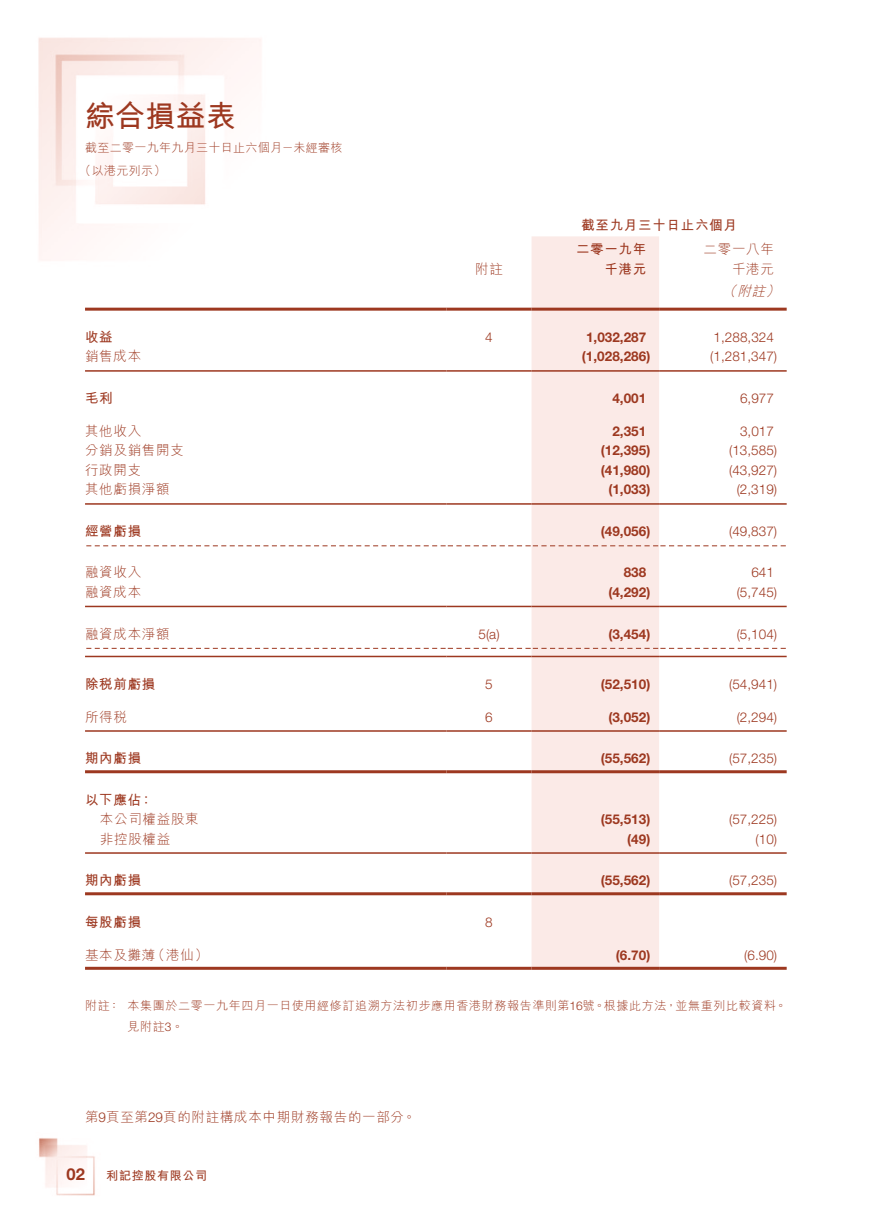
<style>
.page{position:relative;width:893px;height:1212px;background:#fff}
.page>*{position:absolute;margin:0;border:0;box-sizing:border-box;transform-origin:0 0}
.t1{font:700 30px "M Hei HK";letter-spacing:.01em;color:#9d3820}
.t2{font:700 16.5px "Helvetica Neue LT Std";color:#9d3820}
.Body_Text{font:300 13.5px "Helvetica Neue LT Std";letter-spacing:.005em;color:#9d3820}
.Body_Text-2{font:700 13.5px "Helvetica Neue LT Std";letter-spacing:.005em;color:#9d3820}
.Body_Text-3{font:300 13.5px "M Hei HK";letter-spacing:.055em;color:#9d3820}
.Body_Text-4{font:700 13.5px "M Hei HK";letter-spacing:.055em;color:#9d3820}
.Body_Text-5{font:italic 300 13.5px "M Hei HK";color:#9d3820}
.Notes{font:300 12px/21px "M Hei HK";letter-spacing:.055em;color:#9d3820}
.Notes-2{font:300 12px "M Hei HK";letter-spacing:.03em;color:#9d3820}
.t3{font:700 12px "M Hei HK";letter-spacing:.06em;color:#9d3820}
.s1{font-family:"Helvetica Neue LT Std"}
</style>
<div class="page">
<img style="left:38px;top:37px;width:749px;height:1159px">
<div style="left:531px;top:236px;width:128px;height:731px;background:#fbeae7"></div>
<hr style="left:85px;top:308px;width:361px;height:3px;background:#9d3820">
<hr style="left:446px;top:308px;width:85px;height:3px;background:#9d3820">
<hr style="left:531px;top:308px;width:128px;height:3px;background:#9d3820">
<hr style="left:659px;top:308px;width:128px;height:3px;background:#9d3820">
<hr style="left:85px;top:370px;width:361px;height:2px;background:#9d3820">
<hr style="left:446px;top:370px;width:85px;height:2px;background:#9d3820">
<hr style="left:531px;top:370px;width:128px;height:2px;background:#9d3820">
<hr style="left:659px;top:370px;width:128px;height:2px;background:#9d3820">
<hr style="left:85px;top:503px;width:361px;height:2px;background:#9d3820">
<hr style="left:446px;top:503px;width:85px;height:2px;background:#9d3820">
<hr style="left:531px;top:503px;width:128px;height:2px;background:#9d3820">
<hr style="left:659px;top:503px;width:128px;height:2px;background:#9d3820">
<svg style="left:86px;top:545px;width:700px;height:1px"></svg>
<hr style="left:85px;top:606px;width:361px;height:1px;background:#9d3820">
<hr style="left:446px;top:606px;width:85px;height:1px;background:#9d3820">
<hr style="left:531px;top:606px;width:128px;height:1px;background:#9d3820">
<hr style="left:659px;top:606px;width:128px;height:1px;background:#9d3820">
<svg style="left:86px;top:648px;width:700px;height:1px"></svg>
<hr style="left:85px;top:656px;width:361px;height:1px;background:#9d3820">
<hr style="left:446px;top:656px;width:85px;height:1px;background:#9d3820">
<hr style="left:531px;top:656px;width:128px;height:1px;background:#9d3820">
<hr style="left:659px;top:656px;width:128px;height:1px;background:#9d3820">
<hr style="left:85px;top:730px;width:361px;height:2px;background:#9d3820">
<hr style="left:446px;top:730px;width:85px;height:2px;background:#9d3820">
<hr style="left:531px;top:730px;width:128px;height:2px;background:#9d3820">
<hr style="left:659px;top:730px;width:128px;height:2px;background:#9d3820">
<hr style="left:85px;top:770px;width:361px;height:3px;background:#9d3820">
<hr style="left:446px;top:770px;width:85px;height:3px;background:#9d3820">
<hr style="left:531px;top:770px;width:128px;height:3px;background:#9d3820">
<hr style="left:659px;top:770px;width:128px;height:3px;background:#9d3820">
<hr style="left:85px;top:852px;width:361px;height:2px;background:#9d3820">
<hr style="left:446px;top:852px;width:85px;height:2px;background:#9d3820">
<hr style="left:531px;top:852px;width:128px;height:2px;background:#9d3820">
<hr style="left:659px;top:852px;width:128px;height:2px;background:#9d3820">
<hr style="left:85px;top:892px;width:361px;height:3px;background:#9d3820">
<hr style="left:446px;top:892px;width:85px;height:3px;background:#9d3820">
<hr style="left:531px;top:892px;width:128px;height:3px;background:#9d3820">
<hr style="left:659px;top:892px;width:128px;height:3px;background:#9d3820">
<hr style="left:85px;top:967px;width:361px;height:3px;background:#9d3820">
<hr style="left:446px;top:967px;width:85px;height:3px;background:#9d3820">
<hr style="left:531px;top:967px;width:128px;height:3px;background:#9d3820">
<hr style="left:659px;top:967px;width:128px;height:3px;background:#9d3820">
<p class="t1" style="left:85px;top:94px;width:152px">綜合損益表</p>
<p class="Notes-2" style="left:85px;top:142px;width:259px">截至二零一九年九月三十日止六個月－未經審核</p>
<p class="Notes" style="left:79px;top:160px;width:88px">（以港元列示）</p>
<p class="Body_Text-4" style="left:581px;top:216px;width:157px">截至九月三十日止六個月</p>
<p class="Body_Text-4" style="left:576px;top:239px;width:72px">二零一九年</p>
<p class="Body_Text-3" style="left:704px;top:242px;width:72px">二零一八年</p>
<p class="Body_Text-3" style="left:475px;top:262px;width:29px">附註</p>
<p class="Body_Text-4" style="left:604px;top:259px;width:43px">千港元</p>
<p class="Body_Text-3" style="left:732px;top:262px;width:43px">千港元</p>
<p class="Body_Text-5" style="left:722px;top:284px;width:62px">（附註）</p>
<p class="Body_Text-4" style="left:85px;top:327px;width:29px">收益</p>
<p class="Body_Text" style="left:485px;top:329px;width:9px">4</p>
<p class="Body_Text-2" style="left:586px;top:329px;width:62px">1,032,287</p>
<p class="Body_Text" style="left:714px;top:329px;width:62px">1,288,324</p>
<p class="Body_Text-3" style="left:85px;top:350px;width:58px">銷售成本</p>
<p class="Body_Text-2" style="left:582px;top:348px;width:70px">(1,028,286)</p>
<p class="Body_Text" style="left:710px;top:348px;width:68px">(1,281,347)</p>
<p class="Body_Text-4" style="left:85px;top:388px;width:29px">毛利</p>
<p class="Body_Text-2" style="left:612px;top:390px;width:35px">4,001</p>
<p class="Body_Text" style="left:740px;top:390px;width:35px">6,977</p>
<p class="Body_Text-3" style="left:85px;top:424px;width:58px">其他收入</p>
<p class="Body_Text-2" style="left:612px;top:423px;width:35px">2,351</p>
<p class="Body_Text" style="left:740px;top:423px;width:35px">3,017</p>
<p class="Body_Text-3" style="left:85px;top:444px;width:100px">分銷及銷售開支</p>
<p class="Body_Text-2" style="left:601px;top:442px;width:51px">(12,395)</p>
<p class="Body_Text" style="left:729px;top:442px;width:50px">(13,585)</p>
<p class="Body_Text-3" style="left:85px;top:463px;width:58px">行政開支</p>
<p class="Body_Text-2" style="left:601px;top:462px;width:51px">(41,980)</p>
<p class="Body_Text" style="left:729px;top:462px;width:50px">(43,927)</p>
<p class="Body_Text-3" style="left:85px;top:483px;width:86px">其他虧損淨額</p>
<p class="Body_Text-2" style="left:608px;top:481px;width:44px">(1,033)</p>
<p class="Body_Text" style="left:737px;top:481px;width:42px">(2,319)</p>
<p class="Body_Text-4" style="left:85px;top:521px;width:58px">經營虧損</p>
<p class="Body_Text-2" style="left:601px;top:523px;width:51px">(49,056)</p>
<p class="Body_Text" style="left:729px;top:523px;width:50px">(49,837)</p>
<p class="Body_Text-3" style="left:85px;top:566px;width:58px">融資收入</p>
<p class="Body_Text-2" style="left:624px;top:564px;width:24px">838</p>
<p class="Body_Text" style="left:751px;top:564px;width:24px">641</p>
<p class="Body_Text-3" style="left:85px;top:585px;width:58px">融資成本</p>
<p class="Body_Text-2" style="left:608px;top:584px;width:44px">(4,292)</p>
<p class="Body_Text" style="left:737px;top:584px;width:42px">(5,745)</p>
<p class="Body_Text-3" style="left:85px;top:627px;width:86px">融資成本淨額</p>
<p class="Body_Text" style="left:478px;top:625px;width:23px">5(a)</p>
<p class="Body_Text-2" style="left:608px;top:625px;width:44px">(3,454)</p>
<p class="Body_Text" style="left:737px;top:625px;width:42px">(5,104)</p>
<p class="Body_Text-4" style="left:85px;top:674px;width:72px">除稅前虧損</p>
<p class="Body_Text" style="left:485px;top:675px;width:9px">5</p>
<p class="Body_Text-2" style="left:601px;top:675px;width:51px">(52,510)</p>
<p class="Body_Text" style="left:729px;top:675px;width:50px">(54,941)</p>
<p class="Body_Text-3" style="left:85px;top:710px;width:43px">所得稅</p>
<p class="Body_Text" style="left:485px;top:708px;width:9px">6</p>
<p class="Body_Text-2" style="left:608px;top:708px;width:44px">(3,052)</p>
<p class="Body_Text" style="left:737px;top:708px;width:42px">(2,294)</p>
<p class="Body_Text-4" style="left:85px;top:748px;width:58px">期內虧損</p>
<p class="Body_Text-2" style="left:601px;top:750px;width:51px">(55,562)</p>
<p class="Body_Text" style="left:729px;top:750px;width:50px">(57,235)</p>
<p class="Body_Text-4" style="left:85px;top:790px;width:69px">以下應佔：</p>
<p class="Body_Text-3" style="left:100px;top:812px;width:100px">本公司權益股東</p>
<p class="Body_Text-2" style="left:601px;top:811px;width:51px">(55,513)</p>
<p class="Body_Text" style="left:729px;top:811px;width:50px">(57,225)</p>
<p class="Body_Text-3" style="left:100px;top:832px;width:72px">非控股權益</p>
<p class="Body_Text-2" style="left:627px;top:830px;width:25px">(49)</p>
<p class="Body_Text" style="left:755px;top:830px;width:23px">(10)</p>
<p class="Body_Text-4" style="left:85px;top:870px;width:58px">期內虧損</p>
<p class="Body_Text-2" style="left:601px;top:872px;width:51px">(55,562)</p>
<p class="Body_Text" style="left:729px;top:872px;width:50px">(57,235)</p>
<p class="Body_Text-4" style="left:85px;top:912px;width:58px">每股虧損</p>
<p class="Body_Text" style="left:485px;top:913px;width:9px">8</p>
<p class="Body_Text-3" style="left:85px;top:948px;width:125px">基本及攤薄（港仙）</p>
<p class="Body_Text-2" style="left:616px;top:946px;width:36px">(6.70)</p>
<p class="Body_Text" style="left:744px;top:946px;width:34px">(6.90)</p>
<p class="Notes" style="left:128px;top:995px;width:661px;text-indent:-43px">附註： 本集團於二零一九年四月一日使用經修訂追溯方法初步應用香港財務報告準則第<span class="s1">16</span>號。根據此方法，並無重列比較資料。見附註<span class="s1">3</span>。</p>
<p class="Body_Text-3" style="left:85px;top:1110px;width:332px">第<span class="s1">9</span>頁至第<span class="s1">29</span>頁的附註構成本中期財務報告的一部分。</p>
<p class="t2" style="left:67px;top:1164px;width:20px">02</p>
<p class="t3" style="left:106px;top:1166px;width:102px">利記控股有限公司</p>
</div>
